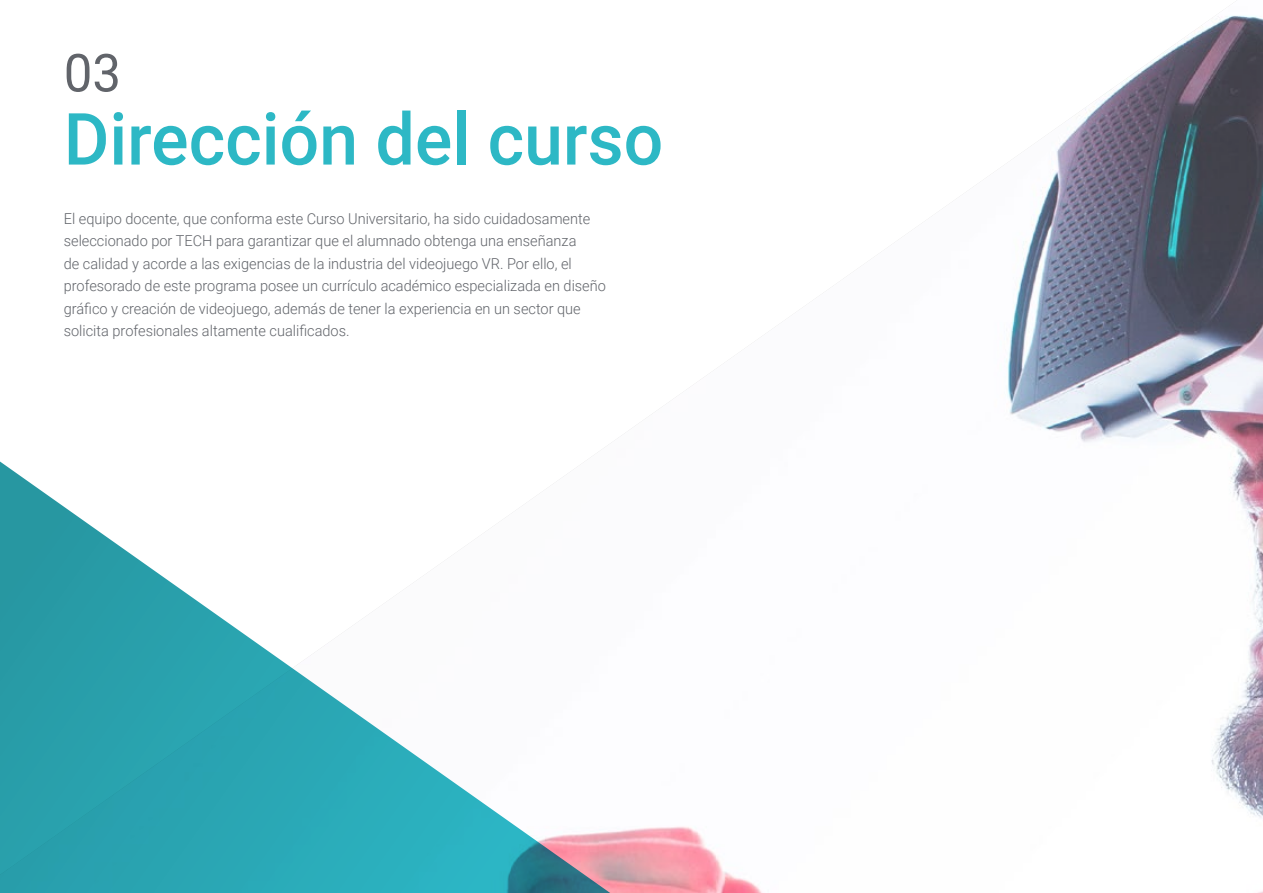
<style>
.page{position:relative;width:1263px;height:893px;background:#fff}
.page>*{position:absolute;margin:0;border:0;box-sizing:border-box;transform-origin:0 0}
.t1{font:500 72px "Roboto";color:#2db8c5}
.t2{font:52.5px "Roboto";color:#61646a}
.t3{font:300 15px/22.5px "Roboto";color:#61646a}
</style>
<div class="page">
<img style="left:611px;top:15px;width:652px;height:878px">
<svg style="left:0;top:446px;width:640px;height:447px"></svg>
<h2 class="t2" style="left:64px;top:36px;width:59px">03</h2>
<h1 class="t1" style="left:64px;top:89px;width:601px">Dirección del curso</h1>
<p class="t3" style="left:64px;top:207px;width:544px">El equipo docente, que conforma este Curso Universitario, ha sido cuidadosamente seleccionado por TECH para garantizar que el alumnado obtenga una enseñanza<br>de calidad y acorde a las exigencias de la industria del videojuego VR. Por ello, el profesorado de este programa posee un currículo académico especializada en diseño gráfico y creación de videojuego, además de tener la experiencia en un sector que solicita profesionales altamente cualificados.</p>
</div>
